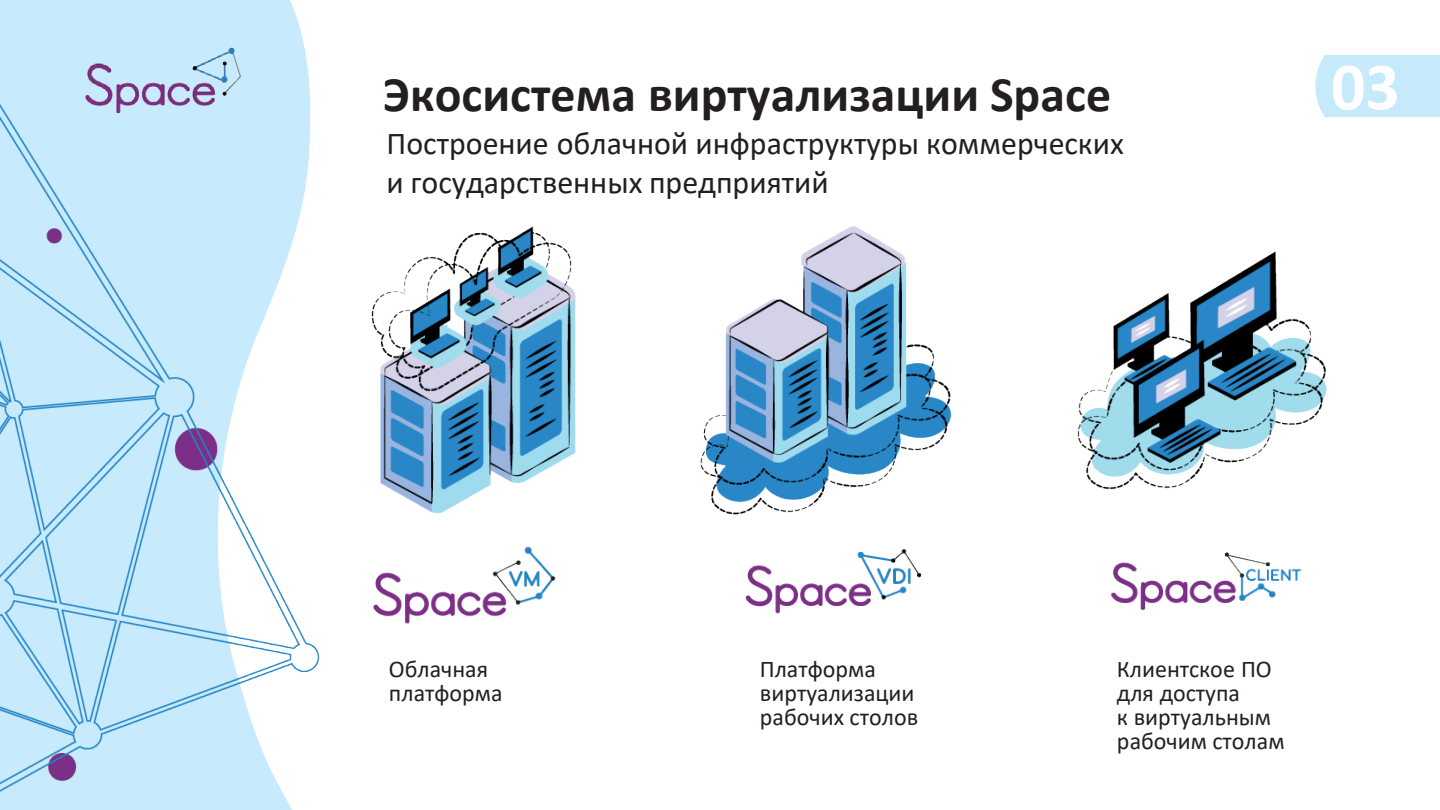
<style>
.page{position:relative;width:1440px;height:810px;background:#fff}
.page>*{position:absolute;margin:0;border:0;box-sizing:border-box;transform-origin:0 0}
.Slide{font:700 68px "Calibri";color:#fff}
.t1{font:700 50px "Calibri";color:#231f20}
.t2{font:32px/38.4px "Calibri";color:#231f20}
.t3{font:24px/24px "Calibri";color:#231f20}
</style>
<div class="page">
<img style="left:0;top:0;width:320px;height:810px">
<img style="left:81px;top:39px;width:164px;height:78px">
<div style="left:1315px;top:55px;width:125px;height:62px;background:#c7eafb"></div>
<img style="left:371px;top:226px;width:205px;height:287px">
<img style="left:700px;top:226px;width:252px;height:287px">
<img style="left:1077px;top:251px;width:250px;height:239px">
<img style="left:373px;top:546px;width:183px;height:78px">
<img style="left:1110px;top:552px;width:192px;height:59px">
<img style="left:725px;top:511px;width:216px;height:103px">
<h2 class="t1" style="left:383px;top:59px;width:730px">Экосистема виртуализации Space</h2>
<p class="t2" style="left:387px;top:124px;width:739px">Построение облачной инфраструктуры коммерческих и государственных предприятий</p>
<p class="Slide" style="left:1331px;top:39px;width:70px">03</p>
<p class="t3" style="left:389px;top:657px;width:115px">Облачная платформа</p>
<p class="t3" style="left:760px;top:657px;width:160px">Платформа виртуализации рабочих столов</p>
<p class="t3" style="left:1117px;top:657px;width:169px">Клиентcкое ПО для доступа<br>к виртуальным рабочим столам</p>
</div>
